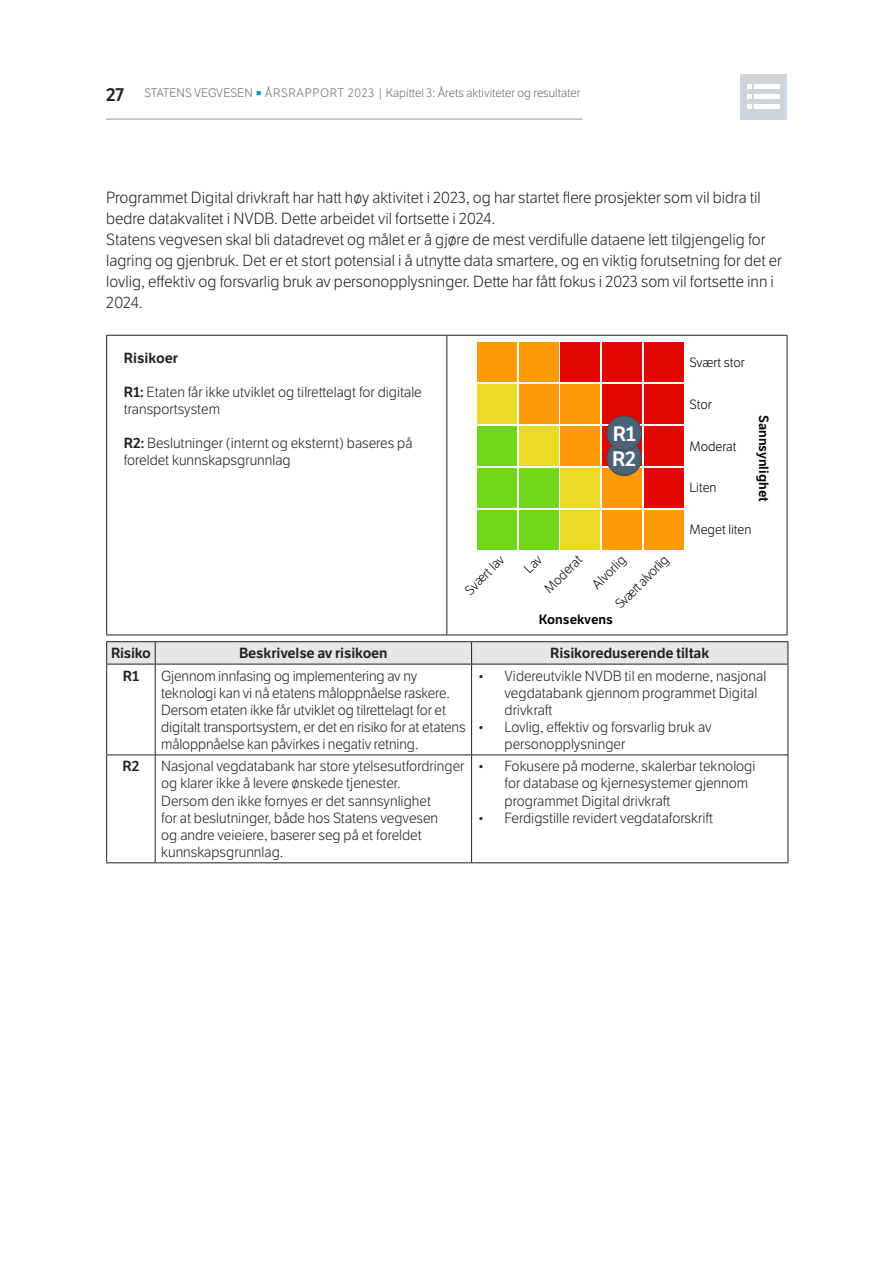
<style>
.page{position:relative;width:893px;height:1263px;background:#fff}
.page>*{position:absolute;margin:0;border:0;box-sizing:border-box;transform-origin:0 0}
.t1{font:20.4px "LFT Etica SB";color:#fff}
.Brødtekst{font:15.75px/21px "LFT Etica Lt";color:#231f20}
.Brødtekst-2{font:14.25px/17.1px "LFT Etica Lt";color:#231f20}
.Brødtekst-3{font:14.25px "LFT Etica SB";letter-spacing:-.01em;color:#231f20}
.t2{font:13.05px/28.2px "LFT Etica Lt";color:#000}
.t3{font:13.05px "LFT Etica SB";color:#000}
.t4{font:12px "LFT Etica Lt";color:#6c6d70}
.s1{font-family:"LFT Etica SB";font-size:18px;color:#231f20}
.s2{color:#0099c6}
.s3{font-family:"LFT Etica SB"}
</style>
<div class="page">
<hr style="left:106px;top:119px;width:477px;height:1px;background:#939598">
<div style="left:740px;top:74px;width:47px;height:45px;background:#cdd5db"></div>
<div style="left:755px;top:84px;width:25px;height:5px;background:#fff"></div>
<div style="left:755px;top:94px;width:25px;height:5px;background:#fff"></div>
<div style="left:755px;top:104px;width:25px;height:5px;background:#fff"></div>
<svg style="left:747px;top:84px;width:5px;height:25px"></svg>
<hr style="left:106px;top:335px;width:341px;height:1px;background:#231f20">
<hr style="left:106px;top:336px;width:1px;height:298px;background:#231f20">
<hr style="left:447px;top:335px;width:340px;height:1px;background:#231f20">
<hr style="left:446px;top:336px;width:1px;height:298px;background:#231f20">
<hr style="left:787px;top:336px;width:1px;height:298px;background:#231f20">
<hr style="left:106px;top:634px;width:341px;height:1px;background:#231f20">
<hr style="left:447px;top:634px;width:340px;height:1px;background:#231f20">
<div style="left:478px;top:342px;width:39px;height:40px;background:#ff9b0b"></div>
<div style="left:478px;top:385px;width:39px;height:39px;background:#eadb26"></div>
<div style="left:478px;top:427px;width:39px;height:39px;background:#72d61a"></div>
<div style="left:478px;top:469px;width:39px;height:39px;background:#72d61a"></div>
<div style="left:478px;top:511px;width:39px;height:39px;background:#72d61a"></div>
<div style="left:519px;top:342px;width:39px;height:40px;background:#ff9b0b"></div>
<div style="left:519px;top:385px;width:39px;height:39px;background:#ff9b0b"></div>
<div style="left:519px;top:427px;width:39px;height:39px;background:#eadb26"></div>
<div style="left:519px;top:469px;width:39px;height:39px;background:#72d61a"></div>
<div style="left:519px;top:511px;width:39px;height:39px;background:#72d61a"></div>
<div style="left:561px;top:342px;width:39px;height:40px;background:#e20500"></div>
<div style="left:561px;top:385px;width:39px;height:39px;background:#ff9b0b"></div>
<div style="left:561px;top:427px;width:39px;height:39px;background:#ff9b0b"></div>
<div style="left:561px;top:469px;width:39px;height:39px;background:#eadb26"></div>
<div style="left:561px;top:511px;width:39px;height:39px;background:#eadb26"></div>
<div style="left:602px;top:342px;width:40px;height:40px;background:#e20500"></div>
<div style="left:602px;top:385px;width:40px;height:39px;background:#e20500"></div>
<div style="left:602px;top:427px;width:40px;height:39px;background:#e20500"></div>
<div style="left:602px;top:469px;width:40px;height:39px;background:#ff9b0b"></div>
<div style="left:602px;top:511px;width:40px;height:39px;background:#ff9b0b"></div>
<div style="left:644px;top:342px;width:39px;height:40px;background:#e20500"></div>
<div style="left:644px;top:385px;width:39px;height:39px;background:#e20500"></div>
<div style="left:644px;top:427px;width:39px;height:39px;background:#e20500"></div>
<div style="left:644px;top:469px;width:39px;height:39px;background:#e20500"></div>
<div style="left:644px;top:511px;width:39px;height:39px;background:#ff9b0b"></div>
<div style="left:607px;top:441px;width:35px;height:34px;background:#4b6377;border-radius:50%"></div>
<div style="left:606px;top:440px;width:36px;height:36px;border:1px solid #494949;border-radius:50%"></div>
<div style="left:607px;top:416px;width:35px;height:35px;background:#4b6377;border-radius:50%"></div>
<div style="left:606px;top:415px;width:36px;height:36px;border:1px solid #494949;border-radius:50%"></div>
<hr style="left:106px;top:641px;width:49px;height:1px;background:#231f20">
<hr style="left:155px;top:641px;width:317px;height:1px;background:#231f20">
<hr style="left:472px;top:641px;width:316px;height:1px;background:#231f20">
<svg style="left:106px;top:642px;width:683px;height:22px;background:#dfe0e2"></svg>
<hr style="left:106px;top:664px;width:49px;height:1px;background:#231f20">
<hr style="left:106px;top:664px;width:1px;height:90px;background:#231f20">
<hr style="left:155px;top:664px;width:317px;height:1px;background:#231f20">
<hr style="left:155px;top:664px;width:1px;height:90px;background:#231f20">
<hr style="left:472px;top:664px;width:316px;height:1px;background:#231f20">
<hr style="left:471px;top:664px;width:1px;height:90px;background:#231f20">
<hr style="left:788px;top:664px;width:1px;height:90px;background:#231f20">
<hr style="left:106px;top:754px;width:49px;height:1px;background:#231f20">
<hr style="left:106px;top:755px;width:1px;height:107px;background:#231f20">
<hr style="left:155px;top:754px;width:317px;height:1px;background:#231f20">
<hr style="left:155px;top:755px;width:1px;height:107px;background:#231f20">
<hr style="left:472px;top:754px;width:316px;height:1px;background:#231f20">
<hr style="left:471px;top:755px;width:1px;height:107px;background:#231f20">
<hr style="left:788px;top:755px;width:1px;height:107px;background:#231f20">
<hr style="left:106px;top:862px;width:49px;height:1px;background:#231f20">
<hr style="left:155px;top:862px;width:317px;height:1px;background:#231f20">
<hr style="left:472px;top:862px;width:316px;height:1px;background:#231f20">
<p class="t4" style="left:106px;top:86px;width:476px"><span class="s1">27</span> STATENS VEGVESEN <span class="s2">e</span> ÅRSRAPPORT 2023 | Kapittel 3: Årets aktiviteter og resultater</p>
<p class="Brødtekst" style="left:106px;top:187px;width:656px">Programmet Digital drivkraft har hatt høy aktivitet i 2023, og har startet flere prosjekter som vil bidra til bedre datakvalitet i NVDB. Dette arbeidet vil fortsette i 2024.</p>
<p class="Brødtekst" style="left:106px;top:229px;width:677px">Statens vegvesen skal bli datadrevet og målet er å gjøre de mest verdifulle dataene lett tilgjengelig for lagring og gjenbruk. Det er et stort potensial i å utnytte data smartere, og en viktig forutsetning for det er lovlig, effektiv og forsvarlig bruk av personopplysninger. Dette har fått fokus i 2023 som vil fortsette inn i 2024.</p>
<p class="Brødtekst-3" style="left:124px;top:349px;width:56px">Risikoer</p>
<p class="Brødtekst-2" style="left:124px;top:384px;width:300px"><span class="s3">R1:</span> Etaten får ikke utviklet og tilrettelagt for digitale transportsystem</p>
<p class="Brødtekst-2" style="left:124px;top:435px;width:290px"><span class="s3">R2:</span> Beslutninger (internt og eksternt) baseres på foreldet kunnskapsgrunnlag</p>
<p class="t1" style="left:613px;top:421px;width:24px">R1</p>
<p class="t1" style="left:612px;top:446px;width:25px">R2</p>
<p class="t2" style="left:457px;top:583px;width:51px;rotate:-45deg">Svært lav</p>
<p class="t2" style="left:517px;top:561px;width:49px;rotate:-45deg">Lav<br>Moderat</p>
<p class="t2" style="left:585px;top:577px;width:43px;rotate:-45deg">Alvorlig</p>
<p class="t2" style="left:608px;top:596px;width:70px;rotate:-45deg">Svært alvorlig</p>
<p class="t3" style="left:539px;top:611px;width:76px">Konsekvens</p>
<p class="t2" style="left:689px;top:349px;width:57px">Svært stor</p>
<p class="t2" style="left:689px;top:391px;width:24px">Stor</p>
<p class="t2" style="left:689px;top:432px;width:49px">Moderat</p>
<p class="t2" style="left:689px;top:474px;width:29px">Liten</p>
<p class="t2" style="left:689px;top:516px;width:63px">Meget liten</p>
<p class="t3" style="left:772px;top:415px;width:88px;rotate:90deg">Sannsynlighet</p>
<p class="Brødtekst-3" style="left:111px;top:644px;width:41px">Risiko</p>
<p class="Brødtekst-3" style="left:239px;top:644px;width:150px">Beskrivelse av risikoen</p>
<p class="Brødtekst-3" style="left:550px;top:644px;width:161px">Risikoreduserende tiltak</p>
<p class="Brødtekst-3" style="left:123px;top:667px;width:18px">R1</p>
<p class="Brødtekst-2" style="left:161px;top:667px;width:306px">Gjennom innfasing og implementering av ny teknologi kan vi nå etatens måloppnåelse raskere.<br>Dersom etaten ikke får utviklet og tilrettelagt for et digitalt transportsystem, er det en risiko for at etatens måloppnåelse kan påvirkes i negativ retning.</p>
<p class="Brødtekst-2" style="left:505px;top:667px;width:263px;text-indent:-27px">• Videreutvikle NVDB til en moderne, nasjonal vegdatabank gjennom programmet Digital drivkraft</p>
<p class="Brødtekst-2" style="left:505px;top:719px;width:209px;text-indent:-27px">• Lovlig, effektiv og forsvarlig bruk av personopplysninger</p>
<p class="Brødtekst-3" style="left:122px;top:758px;width:19px">R2</p>
<p class="Brødtekst-2" style="left:161px;top:758px;width:305px">Nasjonal vegdatabank har store ytelsesutfordringer og klarer ikke å levere ønskede tjenester.<br>Dersom den ikke fornyes er det sannsynlighet<br>for at beslutninger, både hos Statens vegvesen<br>og andre veieiere, baserer seg på et foreldet kunnskapsgrunnlag.</p>
<p class="Brødtekst-2" style="left:505px;top:758px;width:253px;text-indent:-27px">• Fokusere på moderne, skalerbar teknologi for database og kjernesystemer gjennom programmet Digital drivkraft</p>
<p class="Brødtekst-2" style="left:478px;top:809px;width:237px">• Ferdigstille revidert vegdataforskrift</p>
</div>
